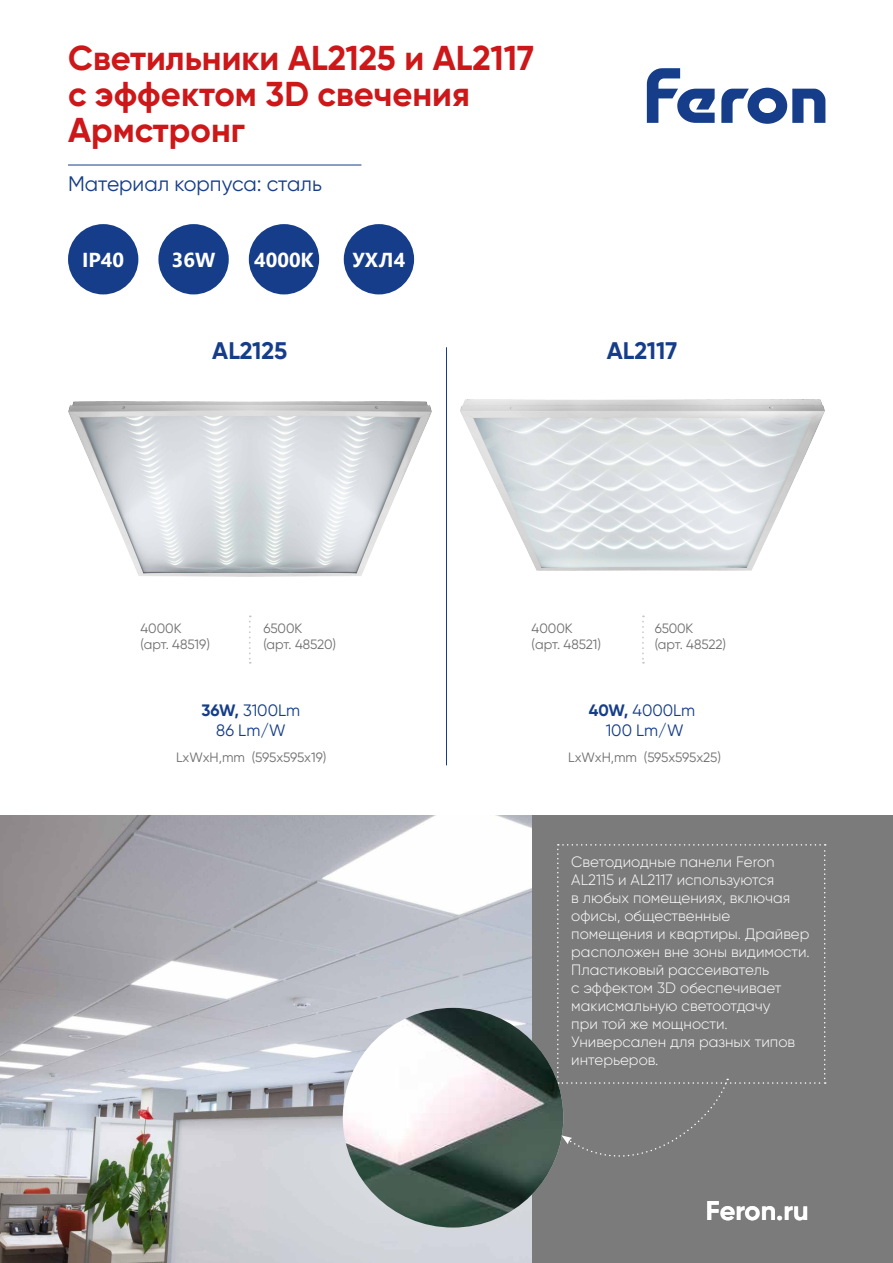
<style>
.page{position:relative;width:893px;height:1263px;background:#fff}
.page>*{position:absolute;margin:0;border:0;box-sizing:border-box;transform-origin:0 0}
.t1{font:700 34.5px/36px "Gilroy";color:#cd1719}
.t2{font:700 27px "Gilroy";color:#fff}
.t3{font:700 24px "Gilroy";color:#153d8a}
.t4{font:21px "Gilroy";color:#153d8a}
.t5{font:700 20.25px "Segoe UI";color:#fff}
.t6{font:16.5px "Gilroy";color:#153d8a}
.t7{font:300 15px/18px "Gilroy";color:#fff}
.t8{font:13.5px/16.2px "Gilroy";color:#706f6f}
.s1{font-weight:700}
</style>
<div class="page">
<div style="left:1px;top:815px;width:892px;height:448px;background:#7c7b7b"></div>
<svg style="left:721px;top:88px;width:104px;height:36px"></svg>
<svg style="left:647px;top:68px;width:68px;height:55px"></svg>
<hr style="left:68px;top:165px;width:293px;height:1px;background:#153d8a">
<img style="left:1px;top:815px;width:530px;height:448px">
<img style="left:343px;top:1008px;width:220px;height:219px;border-radius:110px">
<div style="left:249px;top:224px;width:70px;height:70px;background:#153d8a;border-radius:50%"></div>
<div style="left:344px;top:224px;width:70px;height:70px;background:#153d8a;border-radius:50%"></div>
<div style="left:68px;top:224px;width:70px;height:70px;background:#153d8a;border-radius:50%"></div>
<div style="left:158px;top:224px;width:71px;height:70px;background:#153d8a;border-radius:50%"></div>
<svg style="left:557px;top:844px;width:269px;height:313px"></svg>
<img style="left:460px;top:399px;width:365px;height:172px">
<img style="left:68px;top:401px;width:364px;height:176px">
<hr style="left:446px;top:347px;width:1px;height:418px;background:#153d8a">
<svg style="left:249px;top:615px;width:2px;height:49px"></svg>
<svg style="left:642px;top:615px;width:2px;height:49px"></svg>
<h1 class="t1" style="left:68px;top:40px;width:467px">Светильники AL2125 и AL2117 с эффектом 3D свечения<br>Армстронг</h1>
<h3 class="t4" style="left:68px;top:171px;width:255px">Материал корпуса: сталь</h3>
<h3 class="t5" style="left:82px;top:241px;width:44px">IP40</h3>
<h3 class="t5" style="left:172px;top:241px;width:45px">36W</h3>
<h3 class="t5" style="left:254px;top:241px;width:61px">4000K</h3>
<h3 class="t5" style="left:353px;top:241px;width:54px">УХЛ4</h3>
<h3 class="t3" style="left:212px;top:336px;width:76px">AL2125</h3>
<h3 class="t3" style="left:607px;top:336px;width:72px">AL2117</h3>
<p class="t8" style="left:140px;top:620px;width:71px">4000K (арт. 48519)</p>
<p class="t8" style="left:532px;top:620px;width:71px">4000K (арт. 48521)</p>
<p class="t8" style="left:655px;top:620px;width:73px">6500K<br>(арт. 48522)</p>
<p class="t8" style="left:264px;top:620px;width:74px">6500K<br>(арт. 48520)</p>
<p class="t6" style="left:202px;top:700px;width:100px"><span class="s1">36W,</span> 3100Lm</p>
<p class="t8" style="left:176px;top:749px;width:152px">LxWxH,mm (595х595х19)</p>
<p class="t6" style="left:216px;top:721px;width:71px">86 Lm/W</p>
<p class="t6" style="left:589px;top:700px;width:108px"><span class="s1">40W,</span> 4000Lm</p>
<p class="t8" style="left:568px;top:749px;width:155px">LxWxH,mm (595х595х25)</p>
<p class="t6" style="left:606px;top:721px;width:79px">100 Lm/W</p>
<p class="t7" style="left:571px;top:853px;width:240px">Светодиодные панели Feron<br>AL2115 и AL2117 используются<br>в любых помещениях, включая офисы, общественные помещения и квартиры. Драйвер расположен вне зоны видимости.<br>Пластиковый рассеиватель<br>с эффектом 3D обеспечивает макисмальную светоотдачу<br>при той же мощности.<br>Универсален для разных типов интерьеров.</p>
<h2 class="t2" style="left:706px;top:1194px;width:104px">Feron.ru</h2>
</div>
